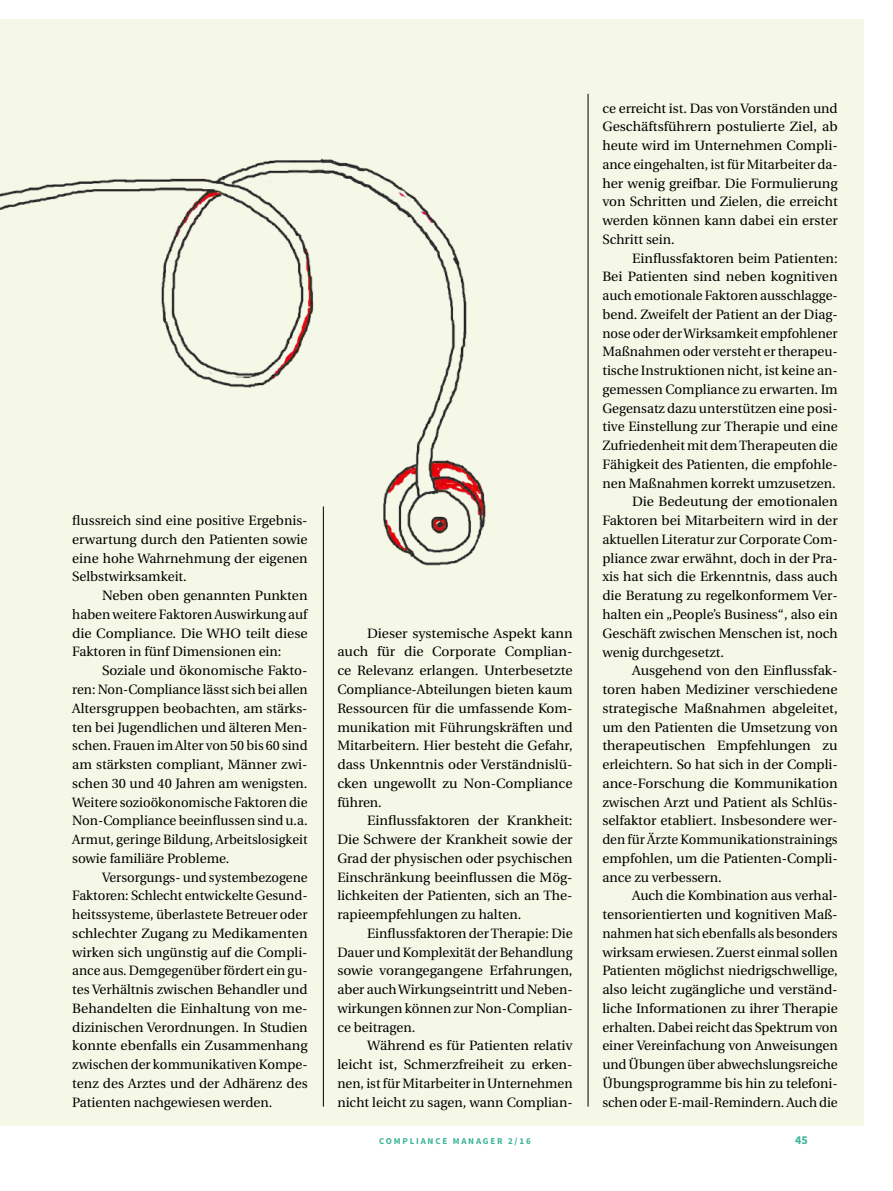
<style>
.page{position:relative;width:893px;height:1191px;background:#fff}
.page>*{position:absolute;margin:0;border:0;box-sizing:border-box;transform-origin:0 0}
.t1{font:13.5px/18.8px "Utopia";color:#000;text-align:justify}
.t2{font:700 12px "Source Sans Pro";color:#3cb497}
.t3{font:700 9px "Source Sans Pro";letter-spacing:.2em;color:#3cb497}
</style>
<div class="page">
<div style="left:0;top:19px;width:863px;height:1106px;background:#f6f8e7"></div>
<hr style="left:588px;top:94px;width:1px;height:1012px;background:#000">
<hr style="left:323px;top:506px;width:1px;height:600px;background:#000">
<img style="left:0;top:158px;width:486px;height:469px">
<p class="t1" style="left:72px;top:511px;width:237px">flussreich sind eine positive Ergebnis&shy;erwartung durch den Patienten sowie eine hohe Wahrnehmung der eigenen Selbstwirksamkeit.</p>
<p class="t1" style="left:72px;top:586px;width:237px;text-indent:30px">Neben oben genannten Punkten haben weitere Faktoren Auswirkung auf die Compliance. Die WHO teilt diese Faktoren in fünf Dimensionen ein:</p>
<p class="t1" style="left:72px;top:661px;width:237px;text-indent:30px">Soziale und ökonomische Fakto&shy;ren: Non-Compliance lässt sich bei allen Altersgruppen beobachten, am stärks&shy;ten bei Jugendlichen und älteren Men&shy;schen. Frauen im Alter von 50 bis 60 sind am stärksten compliant, Männer zwi&shy;schen 30 und 40 Jahren am wenigsten.<br>Weitere sozioökonomische Faktoren die Non-Compliance beeinflussen sind u.a.<br>Armut, geringe Bildung, Arbeitslosigkeit sowie familiäre Probleme.</p>
<p class="t1" style="left:72px;top:868px;width:237px;text-indent:30px">Versorgungs- und systembezogene Faktoren: Schlecht entwickelte Gesund&shy;heitssysteme, überlastete Betreuer oder schlechter Zugang zu Medikamenten wirken sich ungünstig auf die Compli&shy;ance aus. Demgegenüber fördert ein gu&shy;tes Verhältnis zwischen Behandler und Behandelten die Einhaltung von me&shy;dizinischen Verordnungen. In Studien konnte ebenfalls ein Zusammenhang zwischen der kommunikativen Kompe&shy;tenz des Arztes und der Adhärenz des Patienten nachgewiesen werden.</p>
<p class="t1" style="left:337px;top:624px;width:237px;text-indent:30px">Dieser systemische Aspekt kann auch für die Corporate Complian&shy;ce Relevanz erlangen. Unterbesetzte Compliance-Abteilungen bieten kaum Ressourcen für die umfassende Kom&shy;munikation mit Führungskräften und Mitarbeitern. Hier besteht die Gefahr, dass Unkenntnis oder Verständnislü&shy;cken ungewollt zu Non-Compliance führen.</p>
<p class="t1" style="left:337px;top:811px;width:237px;text-indent:30px">Einflussfaktoren der Krankheit:<br>Die Schwere der Krankheit sowie der Grad der physischen oder psychischen Einschränkung beeinflussen die Mög&shy;lichkeiten der Patienten, sich an The&shy;rapieempfehlungen zu halten.</p>
<p class="t1" style="left:337px;top:924px;width:237px;text-indent:30px">Einflussfaktoren der Therapie: Die Dauer und Komplexität der Behandlung sowie vorangegangene Erfahrungen, aber auch Wirkungseintritt und Neben&shy;wirkungen können zur Non-Complian&shy;ce beitragen.</p>
<p class="t1" style="left:337px;top:1036px;width:237px;text-indent:30px">Während es für Patienten relativ leicht ist, Schmerzfreiheit zu erken&shy;nen, ist für Mitarbeiter in Unternehmen nicht leicht zu sagen, wann Complian-</p>
<p class="t1" style="left:602px;top:99px;width:237px">ce erreicht ist. Das von Vorständen und Geschäftsführern postulierte Ziel, ab heute wird im Unternehmen Compli&shy;ance eingehalten, ist für Mitarbeiter da&shy;her wenig greifbar. Die Formulierung von Schritten und Zielen, die erreicht werden können kann dabei ein erster Schritt sein.</p>
<p class="t1" style="left:632px;top:249px;width:207px">Einflussfaktoren beim Patienten:</p>
<p class="t1" style="left:602px;top:268px;width:237px">Bei Patienten sind neben kognitiven</p>
<p class="t1" style="left:602px;top:286px;width:237px">auch emotionale Faktoren ausschlagge-</p>
<p class="t1" style="left:602px;top:305px;width:237px">bend. Zweifelt der Patient an der Diag-</p>
<p class="t1" style="left:602px;top:324px;width:237px">nose oder der Wirksamkeit empfohlener</p>
<p class="t1" style="left:602px;top:343px;width:237px">Maßnahmen oder versteht er therapeu-</p>
<p class="t1" style="left:602px;top:361px;width:237px">tische Instruktionen nicht, ist keine an-</p>
<p class="t1" style="left:602px;top:380px;width:237px">gemessen Compliance zu erwarten. Im</p>
<p class="t1" style="left:602px;top:399px;width:237px">Gegensatz dazu unterstützen eine posi-</p>
<p class="t1" style="left:602px;top:418px;width:237px">tive Einstellung zur Therapie und eine</p>
<p class="t1" style="left:602px;top:436px;width:237px">Zufriedenheit mit dem Therapeuten die</p>
<p class="t1" style="left:602px;top:455px;width:237px">Fähigkeit des Patienten, die empfohle-</p>
<p class="t1" style="left:602px;top:474px;width:235px">nen Maßnahmen korrekt umzusetzen.</p>
<p class="t1" style="left:632px;top:493px;width:207px">Die Bedeutung der emotionalen</p>
<p class="t1" style="left:602px;top:511px;width:237px">Faktoren bei Mitarbeitern wird in der</p>
<p class="t1" style="left:602px;top:530px;width:237px">aktuellen Literatur zur Corporate Com-</p>
<p class="t1" style="left:602px;top:549px;width:237px">pliance zwar erwähnt, doch in der Pra-</p>
<p class="t1" style="left:602px;top:568px;width:237px">xis hat sich die Erkenntnis, dass auch</p>
<p class="t1" style="left:602px;top:586px;width:237px">die Beratung zu regelkonformem Ver-</p>
<p class="t1" style="left:602px;top:605px;width:237px">halten ein „People’s Business“, also ein</p>
<p class="t1" style="left:602px;top:624px;width:237px">Geschäft zwischen Menschen ist, noch</p>
<p class="t1" style="left:602px;top:643px;width:123px">wenig durchgesetzt.</p>
<p class="t1" style="left:632px;top:661px;width:207px">Ausgehend von den Einflussfak-</p>
<p class="t1" style="left:602px;top:680px;width:237px">toren haben Mediziner verschiedene</p>
<p class="t1" style="left:602px;top:699px;width:237px">strategische Maßnahmen abgeleitet,</p>
<p class="t1" style="left:602px;top:718px;width:237px">um den Patienten die Umsetzung von</p>
<p class="t1" style="left:602px;top:736px;width:237px">therapeutischen Empfehlungen zu</p>
<p class="t1" style="left:602px;top:755px;width:237px">erleichtern. So hat sich in der Compli-</p>
<p class="t1" style="left:602px;top:774px;width:237px">ance-Forschung die Kommunikation</p>
<p class="t1" style="left:602px;top:793px;width:237px">zwischen Arzt und Patient als Schlüs-</p>
<p class="t1" style="left:602px;top:811px;width:237px">selfaktor etabliert. Insbesondere wer-</p>
<p class="t1" style="left:602px;top:830px;width:237px">den für Ärzte Kommunikationstrainings</p>
<p class="t1" style="left:602px;top:849px;width:237px">empfohlen, um die Patienten-Compli-</p>
<p class="t1" style="left:602px;top:868px;width:121px">ance zu verbessern.</p>
<p class="t1" style="left:632px;top:886px;width:207px">Auch die Kombination aus verhal-</p>
<p class="t1" style="left:602px;top:905px;width:237px">tensorientierten und kognitiven Maß-</p>
<p class="t1" style="left:602px;top:924px;width:237px">nahmen hat sich ebenfalls als besonders</p>
<p class="t1" style="left:602px;top:943px;width:237px">wirksam erwiesen. Zuerst einmal sollen</p>
<p class="t1" style="left:602px;top:961px;width:237px">Patienten möglichst niedrigschwellige,</p>
<p class="t1" style="left:602px;top:980px;width:237px">also leicht zugängliche und verständ-</p>
<p class="t1" style="left:602px;top:999px;width:237px">liche Informationen zu ihrer Therapie</p>
<p class="t1" style="left:602px;top:1018px;width:237px">erhalten. Dabei reicht das Spektrum von</p>
<p class="t1" style="left:602px;top:1036px;width:237px">einer Vereinfachung von Anweisungen</p>
<p class="t1" style="left:602px;top:1055px;width:237px">und Übungen über abwechslungsreiche</p>
<p class="t1" style="left:602px;top:1074px;width:237px">Übungsprogramme bis hin zu telefoni-</p>
<p class="t1" style="left:602px;top:1093px;width:237px">schen oder E-mail-Remindern. Auch die</p>
<p class="t3" style="left:379px;top:1135px;width:153px">COMPLIANCE M ANAGER 2/16</p>
<p class="t2" style="left:795px;top:1132px;width:14px">45</p>
</div>
